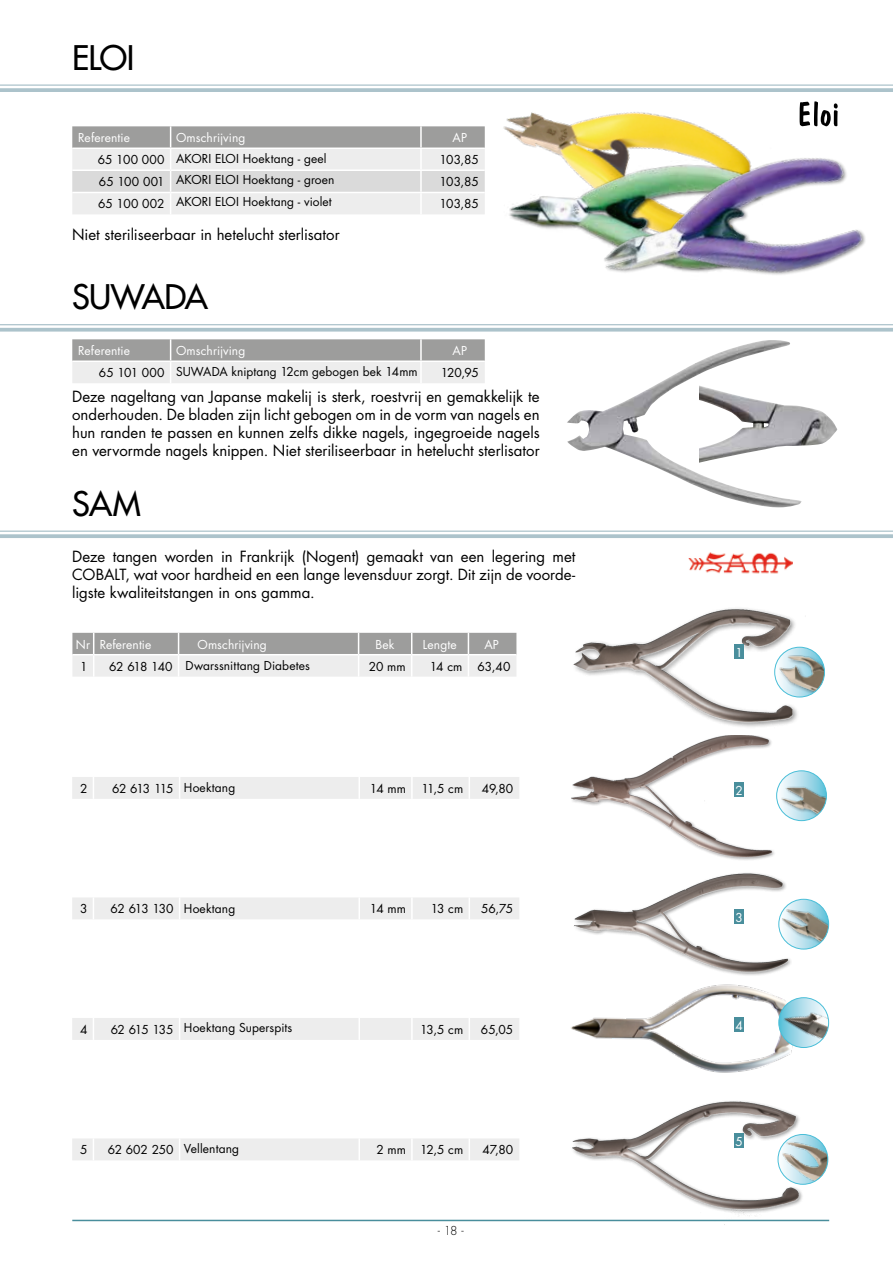
<style>
.page{position:relative;width:893px;height:1263px;background:#fff}
.page>*{position:absolute;margin:0;border:0;box-sizing:border-box;transform-origin:0 0}
.t1{font:500 33px "Futura Std";letter-spacing:-.025em;color:#000}
.t2{font:15px/18px "Futura Std";color:#000;text-align:justify}
.t3{font:12px/21.3px "Futura Std";letter-spacing:.005em;color:#000}
.t4{font:12px "Futura Std";letter-spacing:.005em;color:#fff}
.t5{font:300 12px "Futura Std";color:#000}
</style>
<div class="page">
<hr style="left:72px;top:1220px;width:757px;height:1px;background:#498e9c">
<svg style="left:72px;top:126px;width:408px;height:88px;background:#d4d4d4"></svg>
<hr style="left:420px;top:193px;width:2px;height:21px;background:#fff">
<hr style="left:72px;top:148px;width:99px;height:1px;background:#fff">
<hr style="left:171px;top:148px;width:250px;height:1px;background:#fff">
<hr style="left:421px;top:148px;width:64px;height:1px;background:#fff">
<hr style="left:72px;top:169px;width:99px;height:2px;background:#fff">
<hr style="left:171px;top:169px;width:250px;height:2px;background:#fff">
<hr style="left:421px;top:169px;width:64px;height:2px;background:#fff">
<hr style="left:72px;top:192px;width:99px;height:1px;background:#fff">
<hr style="left:171px;top:192px;width:250px;height:1px;background:#fff">
<hr style="left:421px;top:192px;width:64px;height:1px;background:#fff">
<svg style="left:72px;top:339px;width:413px;height:44px;background:#c6c6c5"></svg>
<hr style="left:420px;top:362px;width:2px;height:21px;background:#fff">
<hr style="left:72px;top:360px;width:99px;height:2px;background:#fff">
<hr style="left:171px;top:360px;width:250px;height:2px;background:#fff">
<hr style="left:421px;top:360px;width:64px;height:2px;background:#fff">
<svg style="left:72px;top:633px;width:444px;height:44px;background:#c7c7c6"></svg>
<hr style="left:94px;top:654px;width:85px;height:1px;background:#fff">
<hr style="left:179px;top:654px;width:180px;height:1px;background:#fff">
<hr style="left:359px;top:654px;width:53px;height:1px;background:#fff">
<hr style="left:412px;top:654px;width:56px;height:1px;background:#fff">
<hr style="left:468px;top:654px;width:48px;height:1px;background:#fff">
<hr style="left:0;top:84px;width:893px;height:2px;background:#acc3cb">
<svg style="left:0;top:88px;width:893px;height:4px;background:#b0c6ce"></svg>
<hr style="left:0;top:324px;width:893px;height:1px;background:#acc3cb">
<svg style="left:0;top:328px;width:561px;height:4px;background:#b4c9d0"></svg>
<svg style="left:800px;top:101px;width:38px;height:16px"></svg>
<img style="left:480px;top:84px;width:294px;height:130px">
<img style="left:491px;top:141px;width:70px;height:88px">
<img style="left:561px;top:117px;width:332px;height:215px">
<div style="left:72px;top:777px;width:447px;height:22px;background:#ededed"></div>
<div style="left:72px;top:898px;width:447px;height:21px;background:#ededed"></div>
<div style="left:72px;top:1018px;width:447px;height:22px;background:#ededed"></div>
<div style="left:72px;top:1139px;width:447px;height:21px;background:#ededed"></div>
<hr style="left:0;top:530px;width:893px;height:2px;background:#acc3cb">
<svg style="left:0;top:534px;width:893px;height:4px;background:#b2c7ce"></svg>
<img style="left:689px;top:552px;width:103px;height:22px">
<div style="left:537px;top:1078px;width:335px;height:150px;background:#000;opacity:.4"></div>
<div style="left:553px;top:725px;width:294px;height:148px;background:#000;opacity:.4"></div>
<div style="left:552px;top:596px;width:295px;height:139px;background:#000;opacity:.4"></div>
<div style="left:527px;top:847px;width:293px;height:149px;background:#000;opacity:.4"></div>
<img style="left:564px;top:981px;width:235px;height:92px">
<img style="left:775px;top:647px;width:49px;height:50px;border-radius:25px">
<div style="left:774px;top:647px;width:51px;height:50px;border:1px solid #49bed8;border-radius:50%"></div>
<img style="left:778px;top:1134px;width:50px;height:50px;border-radius:25px">
<div style="left:778px;top:1134px;width:50px;height:50px;border:1px solid #49bed8;border-radius:50%"></div>
<svg style="left:777px;top:771px;width:49px;height:50px"></svg>
<img style="left:778px;top:778px;width:48px;height:43px">
<div style="left:776px;top:771px;width:51px;height:50px;border:1px solid #49bed8;border-radius:50%"></div>
<svg style="left:779px;top:899px;width:50px;height:50px"></svg>
<img style="left:782px;top:905px;width:47px;height:44px">
<div style="left:779px;top:899px;width:50px;height:50px;border:1px solid #49bed8;border-radius:50%"></div>
<img style="left:779px;top:998px;width:50px;height:49px;border-radius:25px">
<div style="left:779px;top:997px;width:50px;height:51px;border:1px solid #49bed8;border-radius:50%"></div>
<div style="left:734px;top:644px;width:10px;height:15px;background:#498e9c"></div>
<div style="left:734px;top:782px;width:10px;height:15px;background:#498e9c"></div>
<div style="left:734px;top:909px;width:10px;height:15px;background:#498e9c"></div>
<div style="left:734px;top:1017px;width:10px;height:15px;background:#498e9c"></div>
<div style="left:734px;top:1133px;width:10px;height:15px;background:#498e9c"></div>
<img style="left:802px;top:406px;width:35px;height:40px">
<img style="left:567px;top:340px;width:235px;height:167px">
<h1 class="t1" style="left:72px;top:37px;width:64px">ELOI</h1>
<p class="t4" style="left:78px;top:130px;width:53px">Referentie</p>
<p class="t4" style="left:176px;top:130px;width:71px">Omschrijving</p>
<p class="t4" style="left:453px;top:130px;width:16px">AP</p>
<p class="t3" style="left:176px;top:148px;width:160px">AKORI ELOI Hoektang - geel<br>AKORI ELOI Hoektang - groen<br>AKORI ELOI Hoektang - violet</p>
<p class="t3" style="left:98px;top:149px;width:68px">65 100 000</p>
<p class="t3" style="left:440px;top:149px;width:41px">103,85</p>
<p class="t3" style="left:99px;top:171px;width:67px">65 100 001</p>
<p class="t3" style="left:440px;top:171px;width:41px">103,85</p>
<p class="t3" style="left:98px;top:193px;width:68px">65 100 002</p>
<p class="t3" style="left:440px;top:193px;width:41px">103,85</p>
<p class="t2" style="left:72px;top:226px;width:269px">Niet steriliseerbaar in hetelucht sterlisator</p>
<h1 class="t1" style="left:72px;top:276px;width:137px">SUWADA</h1>
<p class="t4" style="left:78px;top:343px;width:53px">Referentie</p>
<p class="t4" style="left:176px;top:343px;width:71px">Omschrijving</p>
<p class="t4" style="left:453px;top:343px;width:16px">AP</p>
<p class="t3" style="left:176px;top:361px;width:243px">SUWADA kniptang 12cm gebogen bek 14mm</p>
<p class="t3" style="left:99px;top:362px;width:67px">65 101 000</p>
<p class="t3" style="left:441px;top:362px;width:39px">120,95</p>
<p class="t2" style="left:72px;top:388px;width:469px">Deze nageltang van Japanse makelij is sterk, roestvrij en gemakkelijk te onderhouden. De bladen zijn licht gebogen om in de vorm van nagels en hun randen te passen en kunnen zelfs dikke nagels, ingegroeide nagels en vervormde nagels knippen. Niet steriliseerbaar in hetelucht sterlisator</p>
<h1 class="t1" style="left:72px;top:483px;width:70px">SAM</h1>
<p class="t2" style="left:72px;top:547px;width:505px">Deze tangen worden in Frankrijk (Nogent) gemaakt van een legering met COBALT, wat voor hardheid en een lange levensduur zorgt. Dit zijn de voorde&shy;ligste kwaliteitstangen in ons gamma.</p>
<p class="t4" style="left:76px;top:637px;width:77px">Nr Referentie</p>
<p class="t4" style="left:197px;top:637px;width:71px">Omschrijving</p>
<p class="t4" style="left:376px;top:637px;width:21px">Bek</p>
<p class="t4" style="left:423px;top:637px;width:35px">Lengte</p>
<p class="t4" style="left:484px;top:637px;width:16px">AP</p>
<p class="t3" style="left:186px;top:654px;width:126px">Dwarssnittang Diabetes</p>
<p class="t3" style="left:80px;top:656px;width:9px">1</p>
<p class="t3" style="left:109px;top:656px;width:65px">62 618 140</p>
<p class="t3" style="left:369px;top:656px;width:38px">20 mm</p>
<p class="t3" style="left:430px;top:656px;width:34px">14 cm</p>
<p class="t3" style="left:477px;top:656px;width:34px">63,40</p>
<p class="t3" style="left:184px;top:777px;width:53px">Hoektang</p>
<p class="t3" style="left:80px;top:778px;width:9px">2</p>
<p class="t3" style="left:112px;top:778px;width:63px">62 613 115</p>
<p class="t3" style="left:370px;top:778px;width:38px">14 mm</p>
<p class="t3" style="left:421px;top:778px;width:43px">11,5 cm</p>
<p class="t3" style="left:482px;top:778px;width:33px">49,80</p>
<p class="t3" style="left:184px;top:898px;width:53px">Hoektang</p>
<p class="t3" style="left:80px;top:898px;width:9px">3</p>
<p class="t3" style="left:111px;top:898px;width:64px">62 613 130</p>
<p class="t3" style="left:370px;top:898px;width:38px">14 mm</p>
<p class="t3" style="left:431px;top:898px;width:34px">13 cm</p>
<p class="t3" style="left:481px;top:898px;width:34px">56,75</p>
<p class="t3" style="left:184px;top:1017px;width:110px">Hoektang Superspits</p>
<p class="t3" style="left:80px;top:1019px;width:9px">4</p>
<p class="t3" style="left:111px;top:1019px;width:64px">62 615 135</p>
<p class="t3" style="left:420px;top:1019px;width:45px">13,5 cm</p>
<p class="t3" style="left:481px;top:1019px;width:34px">65,05</p>
<p class="t3" style="left:184px;top:1138px;width:57px">Vellentang</p>
<p class="t3" style="left:80px;top:1139px;width:9px">5</p>
<p class="t3" style="left:108px;top:1139px;width:67px">62 602 250</p>
<p class="t3" style="left:376px;top:1139px;width:88px">2 mm 12,5 cm</p>
<p class="t3" style="left:483px;top:1139px;width:32px">47,80</p>
<p class="t5" style="left:438px;top:1224px;width:27px">- 18 -</p>
<p class="t4" style="left:735px;top:645px;width:9px">1</p>
<p class="t4" style="left:735px;top:783px;width:9px">2</p>
<p class="t4" style="left:735px;top:910px;width:9px">3</p>
<p class="t4" style="left:735px;top:1018px;width:9px">4</p>
<p class="t4" style="left:735px;top:1134px;width:9px">5</p>
</div>
